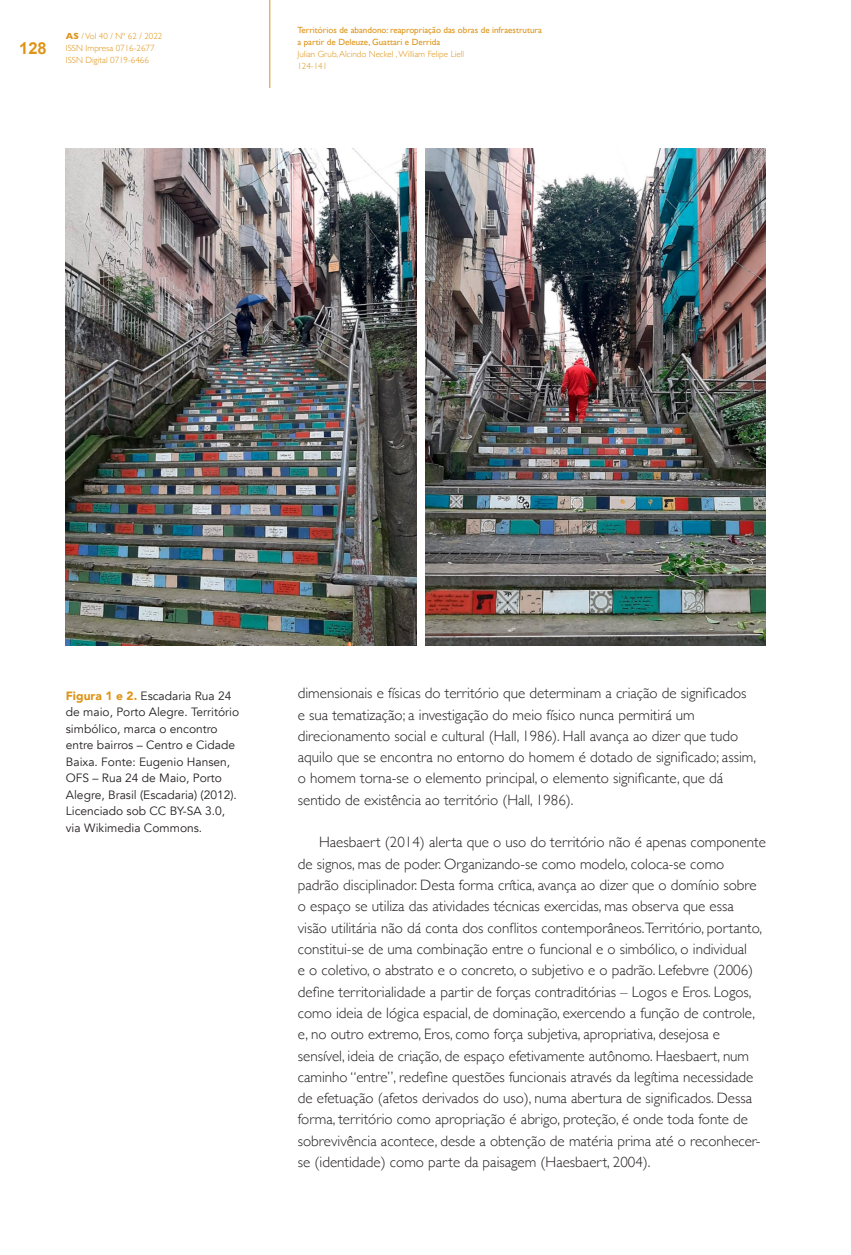
<style>
.page{position:relative;width:851px;height:1255px;background:#fff}
.page>*{position:absolute;margin:0;border:0;box-sizing:border-box;transform-origin:0 0}
.t1{font:700 16.5px "Arial";color:#de9418}
._04_cuerpo_texto{font:300 15px/21.3px "Gill Sans";color:#231f20}
._08_notas_al_pie{font:12px/16.5px "Avenir";color:#231f20}
.t2{font:300 9px/12px "Gill Sans";color:#de9418}
.t3{font:9px/12px "Gill Sans";color:#de9418}
.s1{font-weight:700}
.s2{font-weight:900;color:#de9418}
</style>
<div class="page">
<hr style="left:269px;top:0;width:1px;height:88px;background:#de9418">
<img style="left:66px;top:149px;width:351px;height:496px">
<img style="left:425px;top:149px;width:340px;height:496px">
<p class="t1" style="left:19px;top:37px;width:29px">128</p>
<p class="t2" style="left:66px;top:29px;width:98px"><span class="s1">AS</span> / Vol 40 / Nº 62 / 2022<br>ISSN Impresa 0716-2677<br>ISSN Digital 0719-6466</p>
<p class="t3" style="left:297px;top:24px;width:246px">Territórios de abandono: reapropriação das obras de infraestrutura a partir de Deleuze, Guattari e Derrida</p>
<p class="t2" style="left:297px;top:47px;width:168px">Julian Grub, Alcindo Neckel , William Felipe Liell<br>124-141</p>
<p class="_08_notas_al_pie" style="left:66px;top:687px;width:175px"><span class="s2">Figura 1 e 2.</span> Escadaria Rua 24 de maio, Porto Alegre. Território simbólico, marca o encontro entre bairros – Centro e Cidade<br>Baixa. Fonte: Eugenio Hansen,<br>OFS – Rua 24 de Maio, Porto<br>Alegre, Brasil (Escadaria) (2012).<br>Licenciado sob CC BY-SA 3.0, via Wikimedia Commons.</p>
<p class="_04_cuerpo_texto" style="left:298px;top:682px;width:459px">dimensionais e físicas do território que determinam a criação de significados e sua tematização; a investigação do meio físico nunca permitirá um direcionamento social e cultural (Hall, 1986). Hall avança ao dizer que tudo aquilo que se encontra no entorno do homem é dotado de significado; assim, o homem torna-se o elemento principal, o elemento significante, que dá sentido de existência ao território (Hall, 1986).</p>
<p class="_04_cuerpo_texto" style="left:298px;top:831px;width:469px;text-indent:21px">Haesbaert (2014) alerta que o uso do território não é apenas componente de signos, mas de poder. Organizando-se como modelo, coloca-se como padrão disciplinador. Desta forma crítica, avança ao dizer que o domínio sobre o espaço se utiliza das atividades técnicas exercidas, mas observa que essa visão utilitária não dá conta dos conflitos contemporâneos.Território, portanto, constitui-se de uma combinação entre o funcional e o simbólico, o individual<br>e o coletivo, o abstrato e o concreto, o subjetivo e o padrão. Lefebvre (2006) define territorialidade a partir de forças contraditórias – Logos e Eros. Logos, como ideia de lógica espacial, de dominação, exercendo a função de controle, e, no outro extremo, Eros, como força subjetiva, apropriativa, desejosa e sensível, ideia de criação, de espaço efetivamente autônomo. Haesbaert, num caminho “entre”, redefine questões funcionais através da legítima necessidade de efetuação (afetos derivados do uso), numa abertura de significados. Dessa forma, território como apropriação é abrigo, proteção, é onde toda fonte de sobrevivência acontece, desde a obtenção de matéria prima até o reconhecer&shy;se (identidade) como parte da paisagem (Haesbaert, 2004).</p>
</div>
